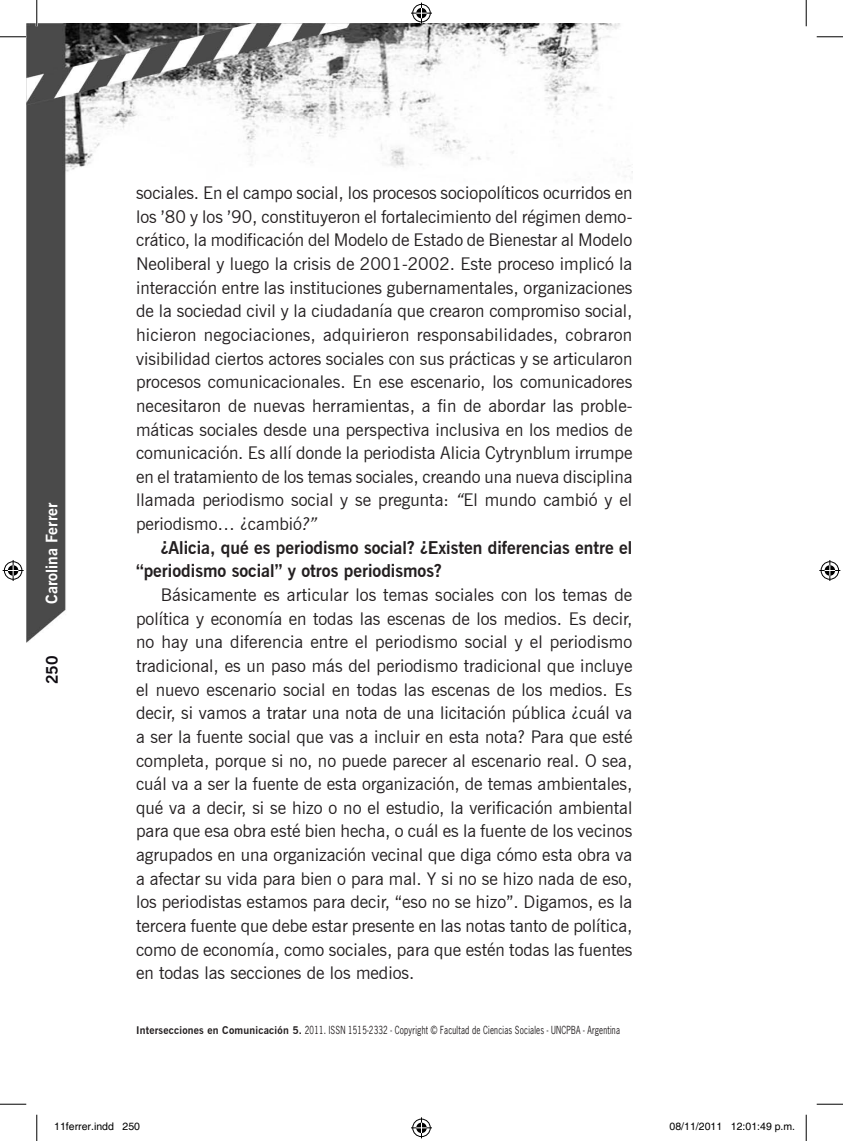
<style>
.page{position:relative;width:843px;height:1141px;background:#fff}
.page>*{position:absolute;margin:0;border:0;box-sizing:border-box;transform-origin:0 0}
.t1{font:17.5px/23.6px "News Gothic BT";color:#231f20;text-align:justify}
.t2{font:700 17.5px/23.6px "News Gothic BT";color:#231f20}
.t3{font:700 15.75px "News Gothic BT";color:#fff}
.t4{font:700 15.75px "News Gothic BT";color:#0e0b11}
.t5{font:10.5px "News Gothic Cn";letter-spacing:.02em;color:#231f20}
.t6{font:10.5px "Helvetica";color:#000}
.s1{font-style:italic}
.s2{font-family:"News Gothic BT";font-weight:700}
</style>
<div class="page">
<img style="left:27px;top:24px;width:603px;height:618px">
<hr style="left:36px;top:0;width:2px;height:26px;background:#fff">
<svg style="left:0;top:36px;width:26px;height:1px"></svg>
<svg style="left:816px;top:36px;width:26px;height:1px"></svg>
<svg style="left:0;top:1103px;width:26px;height:1px"></svg>
<svg style="left:816px;top:1103px;width:26px;height:1px"></svg>
<svg style="left:36px;top:0;width:1px;height:26px"></svg>
<svg style="left:36px;top:1114px;width:1px;height:26px"></svg>
<svg style="left:805px;top:0;width:1px;height:26px"></svg>
<svg style="left:805px;top:1114px;width:1px;height:26px"></svg>
<svg style="left:411px;top:3px;width:21px;height:21px"></svg>
<svg style="left:411px;top:1117px;width:21px;height:20px"></svg>
<svg style="left:3px;top:560px;width:21px;height:21px"></svg>
<svg style="left:819px;top:560px;width:21px;height:21px"></svg>
<p class="t3" style="left:42px;top:603px;width:102px;rotate:-90deg">Carolina Ferrer</p>
<p class="t4" style="left:42px;top:684px;width:31px;rotate:-90deg">250</p>
<p class="t1" style="left:136px;top:181px;width:498px">sociales. En el campo social, los procesos sociopolíticos ocurridos en los ’80 y los ’90, constituyeron el fortalecimiento del régimen demo&shy;crático, la modificación del Modelo de Estado de Bienestar al Modelo Neoliberal y luego la crisis de 2001-2002. Este proceso implicó la interacción entre las instituciones gubernamentales, organizaciones de la sociedad civil y la ciudadanía que crearon compromiso social, hicieron negociaciones, adquirieron responsabilidades, cobraron visibilidad ciertos actores sociales con sus prácticas y se articularon procesos comunicacionales. En ese escenario, los comunicadores necesitaron de nuevas herramientas, a fin de abordar las proble&shy;máticas sociales desde una perspectiva inclusiva en los medios de comunicación. Es allí donde la periodista Alicia Cytrynblum irrumpe en el tratamiento de los temas sociales, creando una nueva disciplina llamada periodismo social y se pregunta: <span class="s1">“</span>El mundo cambió y el periodismo… ¿cambió<span class="s1">?”</span></p>
<p class="t2" style="left:136px;top:535px;width:498px;text-indent:25px">¿Alicia, qué es periodismo social? ¿Existen diferencias entre el “periodismo social” y otros periodismos?</p>
<p class="t1" style="left:136px;top:582px;width:498px;text-indent:25px">Básicamente es articular los temas sociales con los temas de política y economía en todas las escenas de los medios. Es decir, no hay una diferencia entre el periodismo social y el periodismo tradicional, es un paso más del periodismo tradicional que incluye el nuevo escenario social en todas las escenas de los medios. Es decir, si vamos a tratar una nota de una licitación pública ¿cuál va a ser la fuente social que vas a incluir en esta nota? Para que esté completa, porque si no, no puede parecer al escenario real. O sea, cuál va a ser la fuente de esta organización, de temas ambientales, qué va a decir, si se hizo o no el estudio, la verificación ambiental para que esa obra esté bien hecha, o cuál es la fuente de los vecinos agrupados en una organización vecinal que diga cómo esta obra va a afectar su vida para bien o para mal. Y si no se hizo nada de eso, los periodistas estamos para decir, “eso no se hizo”. Digamos, es la tercera fuente que debe estar presente en las notas tanto de política, como de economía, como sociales, para que estén todas las fuentes en todas las secciones de los medios.</p>
<p class="t5" style="left:136px;top:1022px;width:485px"><span class="s2">Intersecciones en Comunicación 5.</span> 2011. ISSN 1515-2332 - Copyright © Facultad de Ciencias Sociales - UNCPBA - Argentina</p>
<p class="t6" style="left:54px;top:1120px;width:87px">11ferrer.indd 250</p>
<p class="t6" style="left:669px;top:1120px;width:127px">08/11/2011 12:01:49 p.m.</p>
</div>
